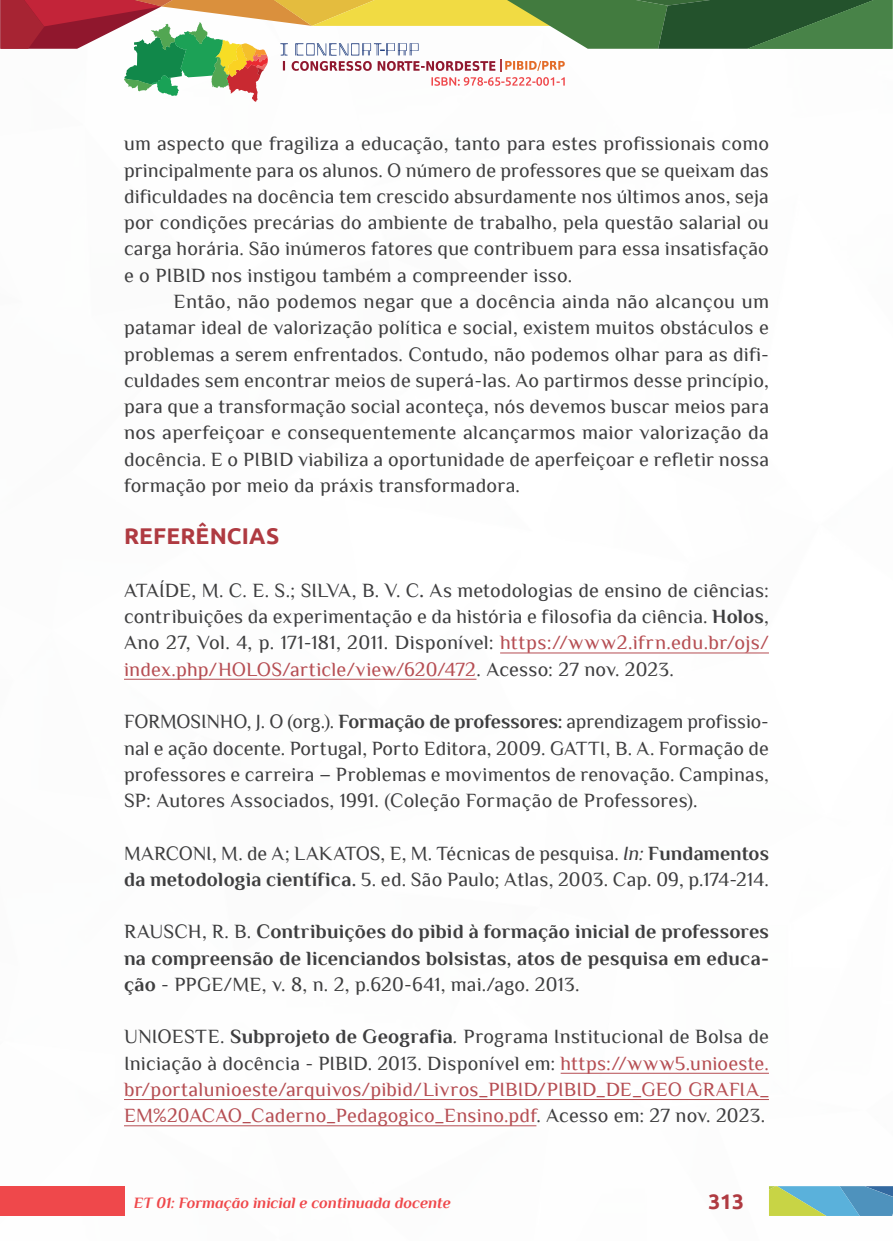
<style>
.page{position:relative;width:893px;height:1241px;background:#fff}
.page>*{position:absolute;margin:0;border:0;box-sizing:border-box;transform-origin:0 0}
._8_SUBTÍTULO_1{font:700 22.75px "Ubuntu";letter-spacing:.005em;color:#af3a41}
.t1{font:700 21px "Ubuntu";color:#af3a41}
._6_CORPO{font:20.12px/26.2px "Philosopher";letter-spacing:.01em;color:#3e3e3f;text-align:justify}
._12_REFERENCIAS{font:20.12px/26.2px "Philosopher";letter-spacing:.01em;color:#3e3e3f;text-align:justify}
._12_REFERENCIAS-2{font:20.12px/26.2px "Philosopher";letter-spacing:.01em;color:#b64e53;text-align:justify}
._12_REFERENCIAS-3{font:700 20.12px/26.2px "Philosopher";letter-spacing:.015em;color:#3e3e3f;text-align:justify}
.t2{font:italic 700 15.75px "Philosopher";color:#ef484b}
.s1{font-weight:700}
.s2{color:#b64e53}
.s3{font-style:italic}
.s4{font-weight:400}
.s5{color:#3e3e3f}
.s6{font-weight:700;color:#3e3e3f}
.s7{font-style:italic;color:#3e3e3f}
</style>
<div class="page">
<div style="left:0;top:1185px;width:124px;height:30px;background:#ef484b"></div>
<svg style="left:0;top:0;width:892px;height:102px"></svg>
<svg style="left:769px;top:1186px;width:124px;height:29px"></svg>
<hr style="left:500px;top:652px;width:269px;height:1px;background:#b64e53">
<hr style="left:124px;top:678px;width:352px;height:1px;background:#b64e53">
<hr style="left:561px;top:1072px;width:208px;height:1px;background:#b64e53">
<hr style="left:124px;top:1098px;width:645px;height:1px;background:#b64e53">
<hr style="left:124px;top:1125px;width:412px;height:1px;background:#b64e53">
<p class="_6_CORPO" style="left:124px;top:131px;width:647px">um aspecto que fragiliza a educação, tanto para estes profissionais como principalmente para os alunos. O número de professores que se queixam das dificuldades na docência tem crescido absurdamente nos últimos anos, seja por condições precárias do ambiente de trabalho, pela questão salarial ou carga horária. São inúmeros fatores que contribuem para essa insatisfação e o PIBID nos instigou também a compreender isso.</p>
<p class="_6_CORPO" style="left:124px;top:288px;width:646px;text-indent:50px">Então, não podemos negar que a docência ainda não alcançou um patamar ideal de valorização política e social, existem muitos obstáculos e problemas a serem enfrentados. Contudo, não podemos olhar para as difi&shy;culdades sem encontrar meios de superá-las. Ao partirmos desse princípio, para que a transformação social aconteça, nós devemos buscar meios para nos aperfeiçoar e consequentemente alcançarmos maior valorização da docência. E o PIBID viabiliza a oportunidade de aperfeiçoar e refletir nossa formação por meio da práxis transformadora.</p>
<p class="_8_SUBTÍTULO_1" style="left:124px;top:522px;width:157px">REFERÊNCIAS</p>
<p class="_12_REFERENCIAS" style="left:124px;top:577px;width:646px">ATAÍDE, M. C. E. S.; SILVA, B. V. C<span class="s1">.</span> As metodologias de ensino de ciências: contribuições da experimentação e da história e filosofia da ciência. <span class="s1">Holos</span>, Ano 27, Vol. 4, p. 171-181, 2011. Disponível: <span class="s2">https://www2.ifrn.edu.br/ojs/ index.php/HOLOS/article/view/620/472</span>. Acesso: 27 nov. 2023.</p>
<p class="_12_REFERENCIAS" style="left:124px;top:708px;width:646px">FORMOSINHO, J. O (org.). <span class="s1">Formação de professores:</span> aprendizagem profissio&shy;nal e ação docente. Portugal, Porto Editora, 2009. GATTI, B. A. Formação de professores e carreira – Problemas e movimentos de renovação. Campinas, SP: Autores Associados, 1991. (Coleção Formação de Professores).</p>
<p class="_12_REFERENCIAS" style="left:124px;top:839px;width:646px">MARCONI, M. de A; LAKATOS, E, M. Técnicas de pesquisa. <span class="s3">In:</span> <span class="s1">Fundamentos da metodologia científica.</span> 5. ed. São Paulo; Atlas, 2003. Cap. 09, p.174-214.</p>
<p class="_12_REFERENCIAS-3" style="left:124px;top:918px;width:646px"><span class="s4">RAUSCH, R. B.</span> Contribuições do pibid à formação inicial de professores na compreensão de licenciandos bolsistas, atos de pesquisa em educa&shy;ção <span class="s4">- PPGE/ME, v. 8, n. 2, p.620-641, mai./ago. 2013.</span></p>
<p class="_12_REFERENCIAS-2" style="left:124px;top:1023px;width:646px"><span class="s5">UNIOESTE.</span> <span class="s6">Subprojeto de Geografia</span><span class="s7">.</span> <span class="s5">Programa Institucional de Bolsa de Iniciação à docência - PIBID. 2013. Disponível em:</span> https://www5.unioeste. br/portalunioeste/arquivos/pibid/Livros_PIBID/PIBID_DE_GEO GRAFIA_ EM%20ACAO_Caderno_Pedagogico_Ensino.pdf<span class="s5">. Acesso em: 27 nov. 2023.</span></p>
<p class="t2" style="left:134px;top:1193px;width:318px">ET 01: Formação inicial e continuada docente</p>
<p class="t1" style="left:708px;top:1188px;width:37px">313</p>
</div>
